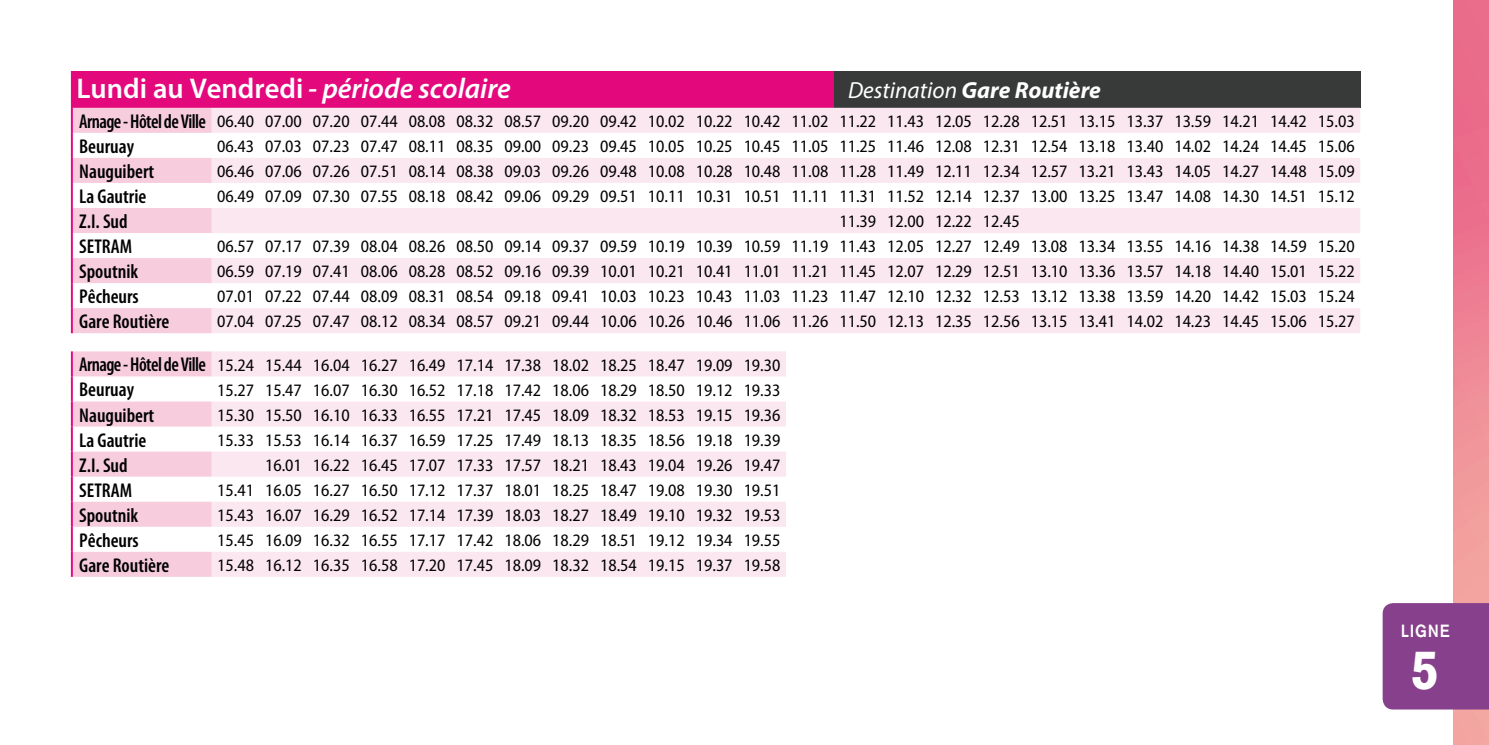
<style>
.page{position:relative;width:1489px;height:745px;background:#fff}
.page>*{position:absolute;margin:0;border:0;box-sizing:border-box;transform-origin:0 0}
.t1{font:700 55px "Akzidenz Grotesk BE";color:#fff;scale:.9 1}
.t2{font:italic 600 28.5px "Myriad Pro";color:#fff}
.t3{font:italic 700 23.25px "Myriad Pro";color:#fff}
.t4{font:600 condensed 20px "Myriad Pro";color:#000}
.t5{font:semi-condensed 17.5px "Myriad Pro";color:#000}
.t6{font:500 17.5px "Akzidenz Grotesk BE";letter-spacing:.05em;color:#fff;scale:.9 1}
.s1{font-style:normal}
.s2{font-weight:400}
.s3{font-weight:600;font-stretch:condensed;font-size:20px}
</style>
<div class="page">
<svg style="left:1453px;top:0;width:35px;height:744px;background:#ed8393"></svg>
<div style="left:72px;top:71px;width:761px;height:37px;background:#e4087d"></div>
<div style="left:833px;top:71px;width:527px;height:37px;background:#383939"></div>
<svg style="left:73px;top:108px;width:139px;height:225px"></svg>
<svg style="left:212px;top:108px;width:1148px;height:225px;fill:#fbe7ef"></svg>
<hr style="left:71px;top:71px;width:2px;height:37px;background:#e4087d">
<hr style="left:71px;top:108px;width:2px;height:25px;background:#e4087d">
<hr style="left:71px;top:133px;width:2px;height:25px;background:#e4087d">
<hr style="left:71px;top:158px;width:2px;height:25px;background:#e4087d">
<hr style="left:71px;top:183px;width:2px;height:25px;background:#e4087d">
<hr style="left:71px;top:208px;width:2px;height:25px;background:#e4087d">
<hr style="left:71px;top:233px;width:2px;height:25px;background:#e4087d">
<hr style="left:71px;top:258px;width:2px;height:25px;background:#e4087d">
<hr style="left:71px;top:283px;width:2px;height:25px;background:#e4087d">
<hr style="left:71px;top:308px;width:2px;height:25px;background:#e4087d">
<svg style="left:73px;top:351px;width:139px;height:225px"></svg>
<svg style="left:212px;top:351px;width:574px;height:225px;fill:#fbe7ef"></svg>
<hr style="left:71px;top:351px;width:2px;height:25px;background:#e4087d">
<hr style="left:71px;top:376px;width:2px;height:25px;background:#e4087d">
<hr style="left:71px;top:401px;width:2px;height:25px;background:#e4087d">
<hr style="left:71px;top:426px;width:2px;height:25px;background:#e4087d">
<hr style="left:71px;top:451px;width:2px;height:25px;background:#e4087d">
<hr style="left:71px;top:476px;width:2px;height:25px;background:#e4087d">
<hr style="left:71px;top:501px;width:2px;height:25px;background:#e4087d">
<hr style="left:71px;top:526px;width:2px;height:25px;background:#e4087d">
<hr style="left:71px;top:551px;width:2px;height:25px;background:#e4087d">
<div style="left:1382px;top:602px;width:106px;height:107px;background:#87418c"></div>
<h2 class="t2" style="left:76px;top:71px;width:436px"><span class="s1">Lundi au Vendredi</span> - période scolaire</h2>
<h3 class="t3" style="left:848px;top:75px;width:254px"><span class="s2">Destination</span> Gare Routière</h3>
<p class="t5" style="left:79px;top:111px;width:1276px"><span class="s3">Arnage - Hôtel de Ville</span> 06.40 07.00 07.20 07.44 08.08 08.32 08.57 09.20 09.42 10.02 10.22 10.42 11.02 11.22 11.43 12.05 12.28 12.51 13.15 13.37 13.59 14.21 14.42 15.03</p>
<p class="t4" style="left:79px;top:135px;width:56px">Beuruay</p>
<p class="t5" style="left:217px;top:136px;width:1138px">06.43 07.03 07.23 07.47 08.11 08.35 09.00 09.23 09.45 10.05 10.25 10.45 11.05 11.25 11.46 12.08 12.31 12.54 13.18 13.40 14.02 14.24 14.45 15.06</p>
<p class="t4" style="left:79px;top:160px;width:77px">Nauguibert</p>
<p class="t5" style="left:217px;top:161px;width:1138px">06.46 07.06 07.26 07.51 08.14 08.38 09.03 09.26 09.48 10.08 10.28 10.48 11.08 11.28 11.49 12.11 12.34 12.57 13.21 13.43 14.05 14.27 14.48 15.09</p>
<p class="t4" style="left:79px;top:185px;width:69px">La Gautrie</p>
<p class="t5" style="left:217px;top:186px;width:1138px">06.49 07.09 07.30 07.55 08.18 08.42 09.06 09.29 09.51 10.11 10.31 10.51 11.11 11.31 11.52 12.14 12.37 13.00 13.25 13.47 14.08 14.30 14.51 15.12</p>
<p class="t4" style="left:79px;top:210px;width:50px">Z.I. Sud</p>
<p class="t5" style="left:839px;top:211px;width:182px">11.39 12.00 12.22 12.45</p>
<p class="t4" style="left:79px;top:235px;width:54px">SETRAM</p>
<p class="t5" style="left:217px;top:236px;width:1138px">06.57 07.17 07.39 08.04 08.26 08.50 09.14 09.37 09.59 10.19 10.39 10.59 11.19 11.43 12.05 12.27 12.49 13.08 13.34 13.55 14.16 14.38 14.59 15.20</p>
<p class="t4" style="left:79px;top:260px;width:61px">Spoutnik</p>
<p class="t5" style="left:217px;top:262px;width:1138px">06.59 07.19 07.41 08.06 08.28 08.52 09.16 09.39 10.01 10.21 10.41 11.01 11.21 11.45 12.07 12.29 12.51 13.10 13.36 13.57 14.18 14.40 15.01 15.22</p>
<p class="t4" style="left:79px;top:285px;width:61px">Pêcheurs</p>
<p class="t5" style="left:217px;top:287px;width:1138px">07.01 07.22 07.44 08.09 08.31 08.54 09.18 09.41 10.03 10.23 10.43 11.03 11.23 11.47 12.10 12.32 12.53 13.12 13.38 13.59 14.20 14.42 15.03 15.24</p>
<p class="t4" style="left:79px;top:310px;width:92px">Gare Routière</p>
<p class="t5" style="left:217px;top:312px;width:1138px">07.04 07.25 07.47 08.12 08.34 08.57 09.21 09.44 10.06 10.26 10.46 11.06 11.26 11.50 12.13 12.35 12.56 13.15 13.41 14.02 14.23 14.45 15.06 15.27</p>
<p class="t5" style="left:79px;top:355px;width:702px"><span class="s3">Arnage - Hôtel de Ville</span> 15.24 15.44 16.04 16.27 16.49 17.14 17.38 18.02 18.25 18.47 19.09 19.30</p>
<p class="t4" style="left:79px;top:378px;width:56px">Beuruay</p>
<p class="t5" style="left:217px;top:380px;width:564px">15.27 15.47 16.07 16.30 16.52 17.18 17.42 18.06 18.29 18.50 19.12 19.33</p>
<p class="t4" style="left:79px;top:403px;width:77px">Nauguibert</p>
<p class="t5" style="left:217px;top:405px;width:564px">15.30 15.50 16.10 16.33 16.55 17.21 17.45 18.09 18.32 18.53 19.15 19.36</p>
<p class="t4" style="left:79px;top:428px;width:69px">La Gautrie</p>
<p class="t5" style="left:217px;top:430px;width:564px">15.33 15.53 16.14 16.37 16.59 17.25 17.49 18.13 18.35 18.56 19.18 19.39</p>
<p class="t4" style="left:79px;top:454px;width:50px">Z.I. Sud</p>
<p class="t5" style="left:265px;top:455px;width:517px">16.01 16.22 16.45 17.07 17.33 17.57 18.21 18.43 19.04 19.26 19.47</p>
<p class="t4" style="left:79px;top:479px;width:54px">SETRAM</p>
<p class="t5" style="left:217px;top:480px;width:564px">15.41 16.05 16.27 16.50 17.12 17.37 18.01 18.25 18.47 19.08 19.30 19.51</p>
<p class="t4" style="left:79px;top:504px;width:61px">Spoutnik</p>
<p class="t5" style="left:217px;top:505px;width:564px">15.43 16.07 16.29 16.52 17.14 17.39 18.03 18.27 18.49 19.10 19.32 19.53</p>
<p class="t4" style="left:79px;top:529px;width:61px">Pêcheurs</p>
<p class="t5" style="left:217px;top:530px;width:564px">15.45 16.09 16.32 16.55 17.17 17.42 18.06 18.29 18.51 19.12 19.34 19.55</p>
<p class="t4" style="left:79px;top:554px;width:92px">Gare Routière</p>
<p class="t5" style="left:217px;top:555px;width:564px">15.48 16.12 16.35 16.58 17.20 17.45 18.09 18.32 18.54 19.15 19.37 19.58</p>
<p class="t6" style="left:1400px;top:619px;width:56px">LIGNE</p>
<h1 class="t1" style="left:1411px;top:637px;width:32px">5</h1>
</div>
